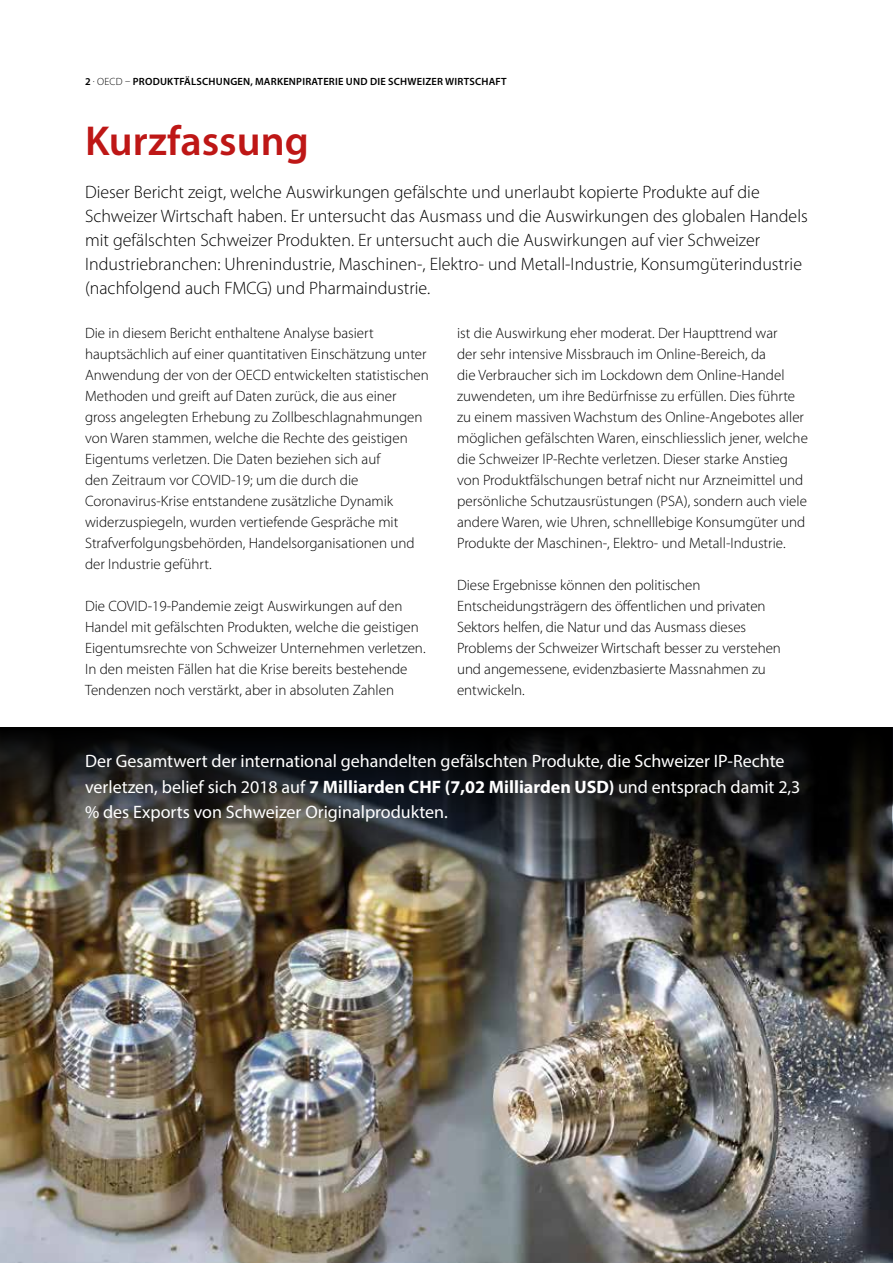
<style>
.page{position:relative;width:893px;height:1263px;background:#fff}
.page>*{position:absolute;margin:0;border:0;box-sizing:border-box;transform-origin:0 0}
.t1{font:600 42px "Myriad Pro";color:#be1716}
.t2{font:300 18px/24px "Myriad Pro";color:#000}
.t3{font:18px/25.5px "Myriad Pro";color:#fff}
.t4{font:300 15px/21px "Myriad Pro";color:#000}
.t5{font:600 10.5px "Myriad Pro";letter-spacing:.02em;color:#000}
.s1{font-weight:300}
.s2{font-weight:700}
</style>
<div class="page">
<img style="left:0;top:728px;width:893px;height:535px">
<img style="left:0;top:728px;width:892px;height:165px">
<p class="t5" style="left:85px;top:75px;width:423px">2 <sup>.</sup> <span class="s1">OECD –</span> PRODUKTFÄLSCHUNGEN, MARKENPIRATERIE UND DIE SCHWEIZER WIRTSCHAFT</p>
<h1 class="t1" style="left:85px;top:114px;width:225px">Kurzfassung</h1>
<p class="t2" style="left:85px;top:180px;width:724px">Dieser Bericht zeigt, welche Auswirkungen gefälschte und unerlaubt kopierte Produkte auf die Schweizer Wirtschaft haben. Er untersucht das Ausmass und die Auswirkungen des globalen Handels mit gefälschten Schweizer Produkten. Er untersucht auch die Auswirkungen auf vier Schweizer Industriebranchen: Uhrenindustrie, Maschinen-, Elektro- und Metall-Industrie, Konsumgüterindustrie (nachfolgend auch FMCG) und Pharmaindustrie.</p>
<p class="t4" style="left:85px;top:322px;width:345px">Die in diesem Bericht enthaltene Analyse basiert hauptsächlich auf einer quantitativen Einschätzung unter Anwendung der von der OECD entwickelten statistischen Methoden und greift auf Daten zurück, die aus einer gross angelegten Erhebung zu Zollbeschlagnahmungen von Waren stammen, welche die Rechte des geistigen Eigentums verletzen. Die Daten beziehen sich auf<br>den Zeitraum vor COVID-19; um die durch die Coronavirus-Krise entstandene zusätzliche Dynamik widerzuspiegeln, wurden vertiefende Gespräche mit Strafverfolgungsbehörden, Handelsorganisationen und der Industrie geführt.</p>
<p class="t4" style="left:85px;top:595px;width:342px">Die COVID-19-Pandemie zeigt Auswirkungen auf den Handel mit gefälschten Produkten, welche die geistigen Eigentumsrechte von Schweizer Unternehmen verletzen.<br>In den meisten Fällen hat die Krise bereits bestehende Tendenzen noch verstärkt, aber in absoluten Zahlen</p>
<p class="t4" style="left:457px;top:322px;width:352px">ist die Auswirkung eher moderat. Der Haupttrend war<br>der sehr intensive Missbrauch im Online-Bereich, da<br>die Verbraucher sich im Lockdown dem Online-Handel zuwendeten, um ihre Bedürfnisse zu erfüllen. Dies führte zu einem massiven Wachstum des Online-Angebotes aller möglichen gefälschten Waren, einschliesslich jener, welche die Schweizer IP-Rechte verletzen. Dieser starke Anstieg von Produktfälschungen betraf nicht nur Arzneimittel und persönliche Schutzausrüstungen (PSA), sondern auch viele andere Waren, wie Uhren, schnelllebige Konsumgüter und Produkte der Maschinen-, Elektro- und Metall-Industrie.</p>
<p class="t4" style="left:457px;top:574px;width:325px">Diese Ergebnisse können den politischen Entscheidungsträgern des öffentlichen und privaten Sektors helfen, die Natur und das Ausmass dieses Problems der Schweizer Wirtschaft besser zu verstehen und angemessene, evidenzbasierte Massnahmen zu entwickeln.</p>
<p class="t3" style="left:85px;top:748px;width:717px">Der Gesamtwert der international gehandelten gefälschten Produkte, die Schweizer IP-Rechte verletzen, belief sich 2018 auf <span class="s2">7 Milliarden CHF (7,02 Milliarden USD)</span> und entsprach damit 2,3 % des Exports von Schweizer Originalprodukten.</p>
</div>
